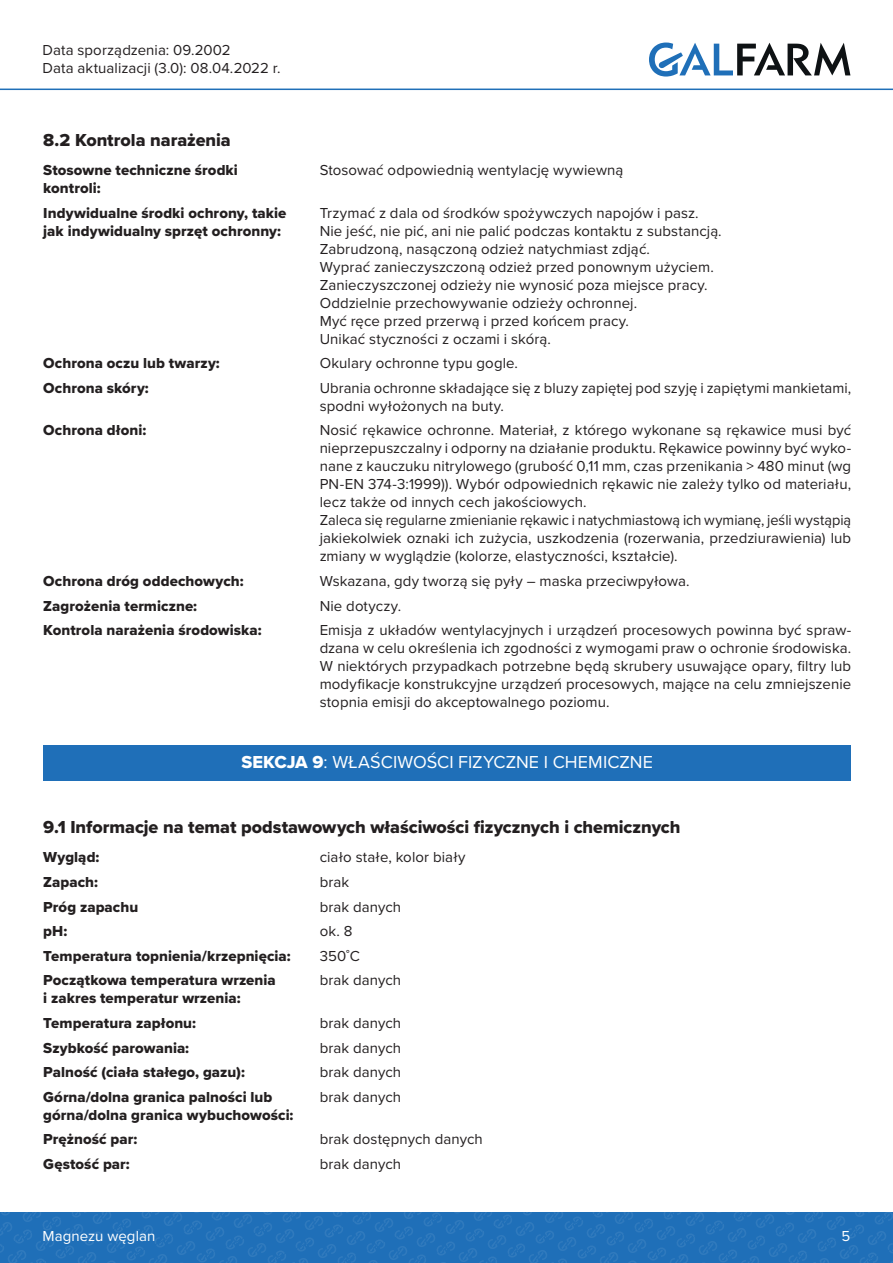
<style>
.page{position:relative;width:893px;height:1263px;background:#fff}
.page>*{position:absolute;margin:0;border:0;box-sizing:border-box;transform-origin:0 0}
.Punkty{font:18px "Proxima Nova Extrabld";color:#231f20}
.Sekcje{font:18px "Proxima Nova";letter-spacing:.005em;color:#fff}
.Dzielowy{font:15px/18px "Proxima Nova";letter-spacing:.005em;color:#231f20;text-align:justify}
.Dzielowy_lewa{font:15px/18px "Proxima Nova Extrabld";letter-spacing:.005em;color:#231f20}
.t1{font:15px "Proxima Nova";letter-spacing:.005em;color:#fff}
.s1{font-family:"Proxima Nova Extrabld"}
</style>
<div class="page">
<svg style="left:0;top:1212px;width:893px;height:51px;background:#2170b8"></svg>
<svg style="left:649px;top:43px;width:201px;height:34px"></svg>
<hr style="left:0;top:89px;width:893px;height:1px;background:#1f6fb8">
<div style="left:43px;top:745px;width:808px;height:35px;background:#1f6fb8"></div>
<p class="Dzielowy" style="left:43px;top:40px;width:239px">Data sporządzenia: 09.2002<br>Data aktualizacji (3.0): 08.04.2022 r.</p>
<p class="Punkty" style="left:43px;top:127px;width:189px">8.2 Kontrola narażenia</p>
<p class="Dzielowy_lewa" style="left:43px;top:161px;width:196px">Stosowne techniczne środki kontroli:</p>
<p class="Dzielowy" style="left:320px;top:160px;width:305px">Stosować odpowiednią wentylację wywiewną</p>
<p class="Dzielowy_lewa" style="left:43px;top:203px;width:245px">Indywidualne środki ochrony, takie jak indywidualny sprzęt ochronny:</p>
<p class="Dzielowy" style="left:320px;top:203px;width:381px">Trzymać z dala od środków spożywczych napojów i pasz.</p>
<p class="Dzielowy" style="left:320px;top:221px;width:404px">Nie jeść, nie pić, ani nie palić podczas kontaktu z substancją.</p>
<p class="Dzielowy" style="left:320px;top:239px;width:332px">Zabrudzoną, nasączoną odzież natychmiast zdjąć.</p>
<p class="Dzielowy" style="left:320px;top:257px;width:396px">Wyprać zanieczyszczoną odzież przed ponownym użyciem.</p>
<p class="Dzielowy" style="left:320px;top:275px;width:390px">Zanieczyszczonej odzieży nie wynosić poza miejsce pracy.</p>
<p class="Dzielowy" style="left:320px;top:293px;width:319px">Oddzielnie przechowywanie odzieży ochronnej.</p>
<p class="Dzielowy" style="left:320px;top:311px;width:311px">Myć ręce przed przerwą i przed końcem pracy.</p>
<p class="Dzielowy" style="left:320px;top:329px;width:233px">Unikać styczności z oczami i skórą.</p>
<p class="Dzielowy_lewa" style="left:43px;top:354px;width:178px">Ochrona oczu lub twarzy:</p>
<p class="Dzielowy" style="left:320px;top:353px;width:200px">Okulary ochronne typu gogle.</p>
<p class="Dzielowy_lewa" style="left:43px;top:378px;width:107px">Ochrona skóry:</p>
<p class="Dzielowy" style="left:320px;top:378px;width:533px">Ubrania ochronne składające się z bluzy zapiętej pod szyję i zapiętymi mankietami, spodni wyłożonych na buty.</p>
<p class="Dzielowy_lewa" style="left:43px;top:421px;width:105px">Ochrona dłoni:</p>
<p class="Dzielowy" style="left:320px;top:421px;width:533px">Nosić rękawice ochronne. Materiał, z którego wykonane są rękawice musi być nieprzepuszczalny i odporny na działanie produktu. Rękawice powinny być wyko&shy;nane z kauczuku nitrylowego (grubość 0,11 mm, czas przenikania &gt; 480 minut (wg PN-EN 374-3:1999)). Wybór odpowiednich rękawic nie zależy tylko od materiału, lecz także od innych cech jakościowych.</p>
<p class="Dzielowy" style="left:320px;top:511px;width:533px">Zaleca się regularne zmienianie rękawic i natychmiastową ich wymianę, jeśli wystąpią jakiekolwiek oznaki ich zużycia, uszkodzenia (rozerwania, przedziurawienia) lub zmiany w wyglądzie (kolorze, elastyczności, kształcie).</p>
<p class="Dzielowy_lewa" style="left:43px;top:572px;width:202px">Ochrona dróg oddechowych:</p>
<p class="Dzielowy" style="left:320px;top:571px;width:372px">Wskazana, gdy tworzą się pyły – maska przeciwpyłowa.</p>
<p class="Dzielowy_lewa" style="left:43px;top:596px;width:155px">Zagrożenia termiczne:</p>
<p class="Dzielowy" style="left:320px;top:596px;width:83px">Nie dotyczy.</p>
<p class="Dzielowy_lewa" style="left:43px;top:621px;width:220px">Kontrola narażenia środowiska:</p>
<p class="Dzielowy" style="left:320px;top:620px;width:533px">Emisja z układów wentylacyjnych i urządzeń procesowych powinna być spraw&shy;dzana w celu określenia ich zgodności z wymogami praw o ochronie środowiska.<br>W niektórych przypadkach potrzebne będą skrubery usuwające opary, filtry lub modyfikacje konstrukcyjne urządzeń procesowych, mające na celu zmniejszenie stopnia emisji do akceptowalnego poziomu.</p>
<p class="Sekcje" style="left:241px;top:749px;width:413px"><span class="s1">SEKCJA 9</span>: WŁAŚCIWOŚCI FIZYCZNE I CHEMICZNE</p>
<p class="Punkty" style="left:43px;top:814px;width:639px">9.1 Informacje na temat podstawowych właściwości fizycznych i chemicznych</p>
<p class="Dzielowy_lewa" style="left:43px;top:848px;width:58px">Wygląd:</p>
<p class="Dzielowy" style="left:320px;top:848px;width:147px">ciało stałe, kolor biały</p>
<p class="Dzielowy_lewa" style="left:43px;top:873px;width:56px">Zapach:</p>
<p class="Dzielowy" style="left:320px;top:872px;width:31px">brak</p>
<p class="Dzielowy_lewa" style="left:43px;top:897px;width:97px">Próg zapachu</p>
<p class="Dzielowy" style="left:320px;top:897px;width:83px">brak danych</p>
<p class="Dzielowy_lewa" style="left:43px;top:922px;width:26px">pH:</p>
<p class="Dzielowy" style="left:320px;top:921px;width:34px">ok. 8</p>
<p class="Dzielowy_lewa" style="left:43px;top:946px;width:249px">Temperatura topnienia/krzepnięcia:</p>
<p class="Dzielowy" style="left:320px;top:946px;width:42px">350˚C</p>
<p class="Dzielowy_lewa" style="left:43px;top:971px;width:234px">Początkowa temperatura wrzenia i zakres temperatur wrzenia:</p>
<p class="Dzielowy" style="left:320px;top:971px;width:83px">brak danych</p>
<p class="Dzielowy_lewa" style="left:43px;top:1014px;width:154px">Temperatura zapłonu:</p>
<p class="Dzielowy" style="left:320px;top:1013px;width:83px">brak danych</p>
<p class="Dzielowy_lewa" style="left:43px;top:1038px;width:147px">Szybkość parowania:</p>
<p class="Dzielowy" style="left:320px;top:1038px;width:83px">brak danych</p>
<p class="Dzielowy_lewa" style="left:43px;top:1063px;width:203px">Palność (ciała stałego, gazu):</p>
<p class="Dzielowy" style="left:320px;top:1062px;width:83px">brak danych</p>
<p class="Dzielowy_lewa" style="left:43px;top:1087px;width:252px">Górna/dolna granica palności lub górna/dolna granica wybuchowości:</p>
<p class="Dzielowy" style="left:320px;top:1087px;width:83px">brak danych</p>
<p class="Dzielowy_lewa" style="left:43px;top:1130px;width:96px">Prężność par:</p>
<p class="Dzielowy" style="left:320px;top:1130px;width:165px">brak dostępnych danych</p>
<p class="Dzielowy_lewa" style="left:43px;top:1155px;width:88px">Gęstość par:</p>
<p class="Dzielowy" style="left:320px;top:1154px;width:83px">brak danych</p>
<p class="t1" style="left:43px;top:1224px;width:114px">Magnezu węglan</p>
<p class="t1" style="left:842px;top:1224px;width:10px">5</p>
</div>
